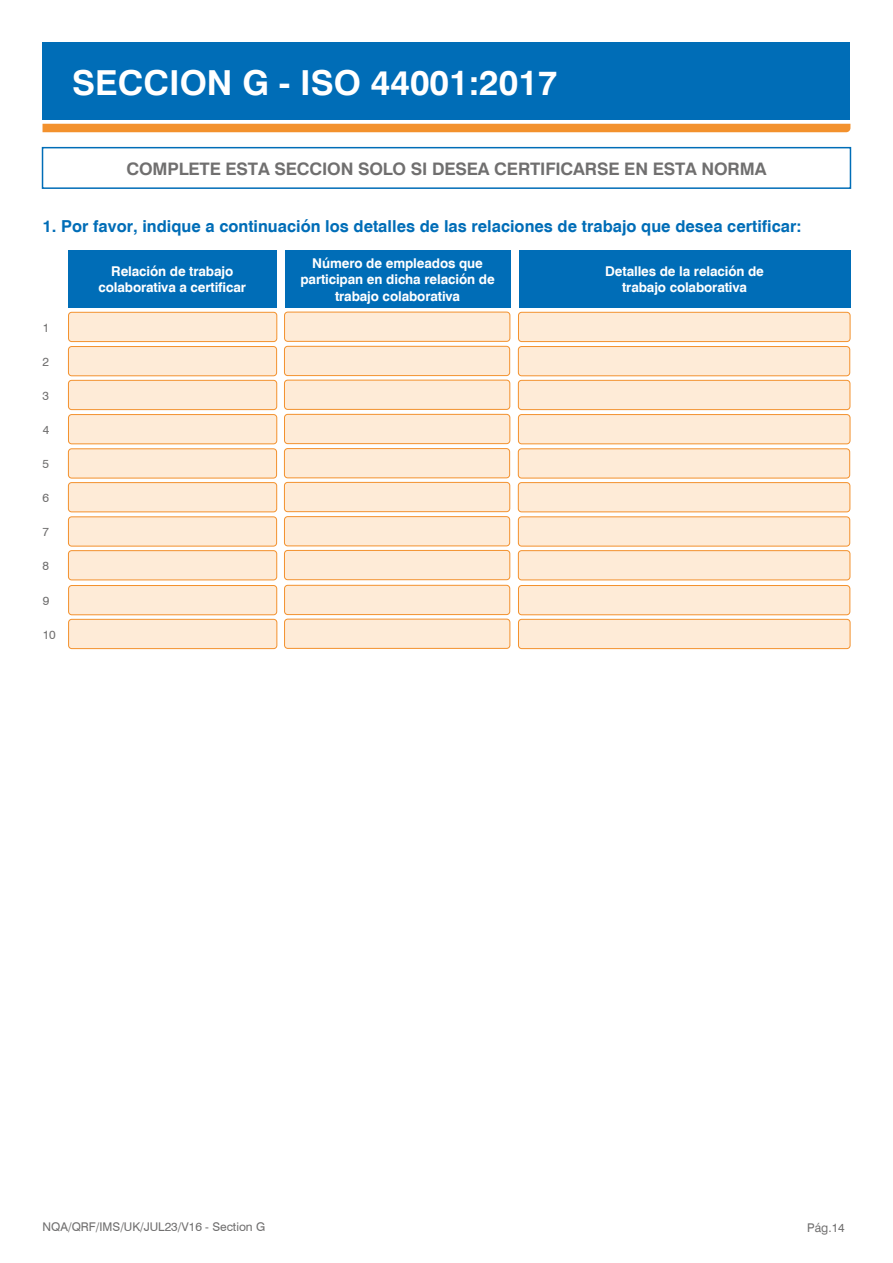
<style>
.page{position:relative;width:893px;height:1263px;background:#fff}
.page>*{position:absolute;margin:0;border:0;box-sizing:border-box;transform-origin:0 0}
.t1{font:700 34.5px "Swiss 721 BT";color:#fff}
.t2{font:700 17.25px "Swiss 721 BT";letter-spacing:-.01em;color:#706f6f}
.t3{font:700 16.5px "Swiss 721 BT";color:#006db7}
.t4{font:700 13.5px/16.5px "Swiss 721 BT";letter-spacing:-.01em;color:#fff;text-align:center}
.t5{font:12px "Swiss 721 BT";color:#706f6f}
</style>
<div class="page">
<div style="left:518px;top:312px;width:332px;height:30px;background:#feebd7;border-radius:3px"></div>
<div style="left:518px;top:312px;width:332px;height:30px;border:1px solid #f3912d;border-radius:3px"></div>
<div style="left:518px;top:346px;width:332px;height:30px;background:#feebd7;border-radius:3px"></div>
<div style="left:518px;top:346px;width:332px;height:30px;border:1px solid #f3912d;border-radius:3px"></div>
<div style="left:518px;top:380px;width:332px;height:30px;background:#feebd7;border-radius:3px"></div>
<div style="left:518px;top:380px;width:332px;height:30px;border:1px solid #f3912d;border-radius:3px"></div>
<div style="left:518px;top:415px;width:332px;height:29px;background:#feebd7;border-radius:3px"></div>
<div style="left:518px;top:414px;width:332px;height:30px;border:1px solid #f3912d;border-radius:3px"></div>
<div style="left:518px;top:449px;width:332px;height:29px;background:#feebd7;border-radius:3px"></div>
<div style="left:518px;top:448px;width:332px;height:30px;border:1px solid #f3912d;border-radius:3px"></div>
<div style="left:518px;top:483px;width:332px;height:29px;background:#feebd7;border-radius:3px"></div>
<div style="left:518px;top:482px;width:332px;height:30px;border:1px solid #f3912d;border-radius:3px"></div>
<div style="left:518px;top:517px;width:332px;height:29px;background:#feebd7;border-radius:3px"></div>
<div style="left:518px;top:516px;width:332px;height:30px;border:1px solid #f3912d;border-radius:3px"></div>
<div style="left:518px;top:551px;width:332px;height:29px;background:#feebd7;border-radius:3px"></div>
<div style="left:518px;top:550px;width:332px;height:30px;border:1px solid #f3912d;border-radius:3px"></div>
<div style="left:69px;top:312px;width:208px;height:30px;background:#feebd7;border-radius:3px"></div>
<div style="left:68px;top:312px;width:209px;height:30px;border:1px solid #f3912d;border-radius:3px"></div>
<div style="left:68px;top:346px;width:209px;height:30px;background:#feebd7;border-radius:3px"></div>
<div style="left:68px;top:346px;width:209px;height:30px;border:1px solid #f3912d;border-radius:3px"></div>
<div style="left:68px;top:380px;width:209px;height:30px;background:#feebd7;border-radius:3px"></div>
<div style="left:68px;top:380px;width:209px;height:30px;border:1px solid #f3912d;border-radius:3px"></div>
<div style="left:68px;top:415px;width:209px;height:29px;background:#feebd7;border-radius:3px"></div>
<div style="left:68px;top:414px;width:209px;height:30px;border:1px solid #f3912d;border-radius:3px"></div>
<div style="left:68px;top:449px;width:209px;height:29px;background:#feebd7;border-radius:3px"></div>
<div style="left:68px;top:448px;width:209px;height:30px;border:1px solid #f3912d;border-radius:3px"></div>
<div style="left:68px;top:483px;width:209px;height:29px;background:#feebd7;border-radius:3px"></div>
<div style="left:68px;top:482px;width:209px;height:30px;border:1px solid #f3912d;border-radius:3px"></div>
<div style="left:68px;top:517px;width:209px;height:29px;background:#feebd7;border-radius:3px"></div>
<div style="left:68px;top:516px;width:209px;height:30px;border:1px solid #f3912d;border-radius:3px"></div>
<div style="left:68px;top:551px;width:209px;height:29px;background:#feebd7;border-radius:3px"></div>
<div style="left:68px;top:550px;width:209px;height:30px;border:1px solid #f3912d;border-radius:3px"></div>
<div style="left:518px;top:585px;width:332px;height:30px;background:#feebd7;border-radius:3px"></div>
<div style="left:518px;top:585px;width:332px;height:30px;border:1px solid #f3912d;border-radius:3px"></div>
<div style="left:518px;top:619px;width:332px;height:30px;background:#feebd7;border-radius:3px"></div>
<div style="left:518px;top:619px;width:332px;height:30px;border:1px solid #f3912d;border-radius:3px"></div>
<div style="left:69px;top:585px;width:208px;height:30px;background:#feebd7;border-radius:3px"></div>
<div style="left:68px;top:585px;width:209px;height:30px;border:1px solid #f3912d;border-radius:3px"></div>
<div style="left:69px;top:619px;width:208px;height:30px;background:#feebd7;border-radius:3px"></div>
<div style="left:68px;top:619px;width:209px;height:30px;border:1px solid #f3912d;border-radius:3px"></div>
<div style="left:285px;top:312px;width:225px;height:29px;background:#feebd7;border-radius:3px"></div>
<div style="left:284px;top:312px;width:226px;height:30px;border:1px solid #f3912d;border-radius:3px"></div>
<div style="left:284px;top:346px;width:226px;height:30px;background:#feebd7;border-radius:3px"></div>
<div style="left:284px;top:346px;width:226px;height:30px;border:1px solid #f3912d;border-radius:3px"></div>
<div style="left:284px;top:380px;width:226px;height:29px;background:#feebd7;border-radius:3px"></div>
<div style="left:284px;top:380px;width:226px;height:30px;border:1px solid #f3912d;border-radius:3px"></div>
<div style="left:284px;top:414px;width:226px;height:30px;background:#feebd7;border-radius:3px"></div>
<div style="left:284px;top:414px;width:226px;height:30px;border:1px solid #f3912d;border-radius:3px"></div>
<div style="left:284px;top:449px;width:226px;height:29px;background:#feebd7;border-radius:3px"></div>
<div style="left:284px;top:448px;width:226px;height:30px;border:1px solid #f3912d;border-radius:3px"></div>
<div style="left:284px;top:482px;width:226px;height:30px;background:#feebd7;border-radius:3px"></div>
<div style="left:284px;top:482px;width:226px;height:30px;border:1px solid #f3912d;border-radius:3px"></div>
<div style="left:284px;top:517px;width:226px;height:29px;background:#feebd7;border-radius:3px"></div>
<div style="left:284px;top:516px;width:226px;height:30px;border:1px solid #f3912d;border-radius:3px"></div>
<div style="left:284px;top:550px;width:226px;height:30px;background:#feebd7;border-radius:3px"></div>
<div style="left:284px;top:550px;width:226px;height:30px;border:1px solid #f3912d;border-radius:3px"></div>
<div style="left:285px;top:585px;width:225px;height:30px;background:#feebd7;border-radius:3px"></div>
<div style="left:284px;top:585px;width:226px;height:30px;border:1px solid #f3912d;border-radius:3px"></div>
<div style="left:285px;top:619px;width:225px;height:29px;background:#feebd7;border-radius:3px"></div>
<div style="left:284px;top:619px;width:226px;height:30px;border:1px solid #f3912d;border-radius:3px"></div>
<div style="left:68px;top:250px;width:208px;height:57px;background:#006db7"></div>
<div style="left:285px;top:250px;width:225px;height:57px;background:#006db7"></div>
<div style="left:519px;top:250px;width:331px;height:57px;background:#006db7"></div>
<div style="left:43px;top:124px;width:807px;height:8px;background:#f3912d"></div>
<div style="left:43px;top:43px;width:807px;height:77px;background:#006db7"></div>
<div style="left:42px;top:147px;width:809px;height:42px;border:2px solid #006db7"></div>
<h1 class="t1" style="left:72px;top:62px;width:487px">SECCION G - ISO 44001:2017</h1>
<p class="t2" style="left:126px;top:158px;width:642px">COMPLETE ESTA SECCION SOLO SI DESEA CERTIFICARSE EN ESTA NORMA</p>
<p class="t3" style="left:43px;top:216px;width:760px">1. Por favor, indique a continuación los detalles de las relaciones de trabajo que desea certificar:</p>
<p class="t5" style="left:43px;top:320px;width:8px">1</p>
<p class="t5" style="left:43px;top:354px;width:8px">2</p>
<p class="t5" style="left:43px;top:388px;width:8px">3</p>
<p class="t5" style="left:43px;top:422px;width:8px">4</p>
<p class="t5" style="left:43px;top:456px;width:8px">5</p>
<p class="t5" style="left:43px;top:490px;width:8px">6</p>
<p class="t5" style="left:43px;top:524px;width:8px">7</p>
<p class="t5" style="left:43px;top:558px;width:8px">8</p>
<p class="t5" style="left:43px;top:593px;width:8px">9</p>
<p class="t5" style="left:43px;top:627px;width:15px">10</p>
<p class="t4" style="left:98px;top:263px;width:149px">Relación de trabajo colaborativa a certificar</p>
<p class="t4" style="left:300px;top:255px;width:196px">Número de empleados que participan en dicha relación de trabajo colaborativa</p>
<p class="t4" style="left:605px;top:263px;width:160px">Detalles de la relación de trabajo colaborativa</p>
<p class="t5" style="left:43px;top:1219px;width:224px">NQA/QRF/IMS/UK/JUL23/V16 - Section G</p>
<p class="t5" style="left:807px;top:1220px;width:39px">Pág.14</p>
</div>
